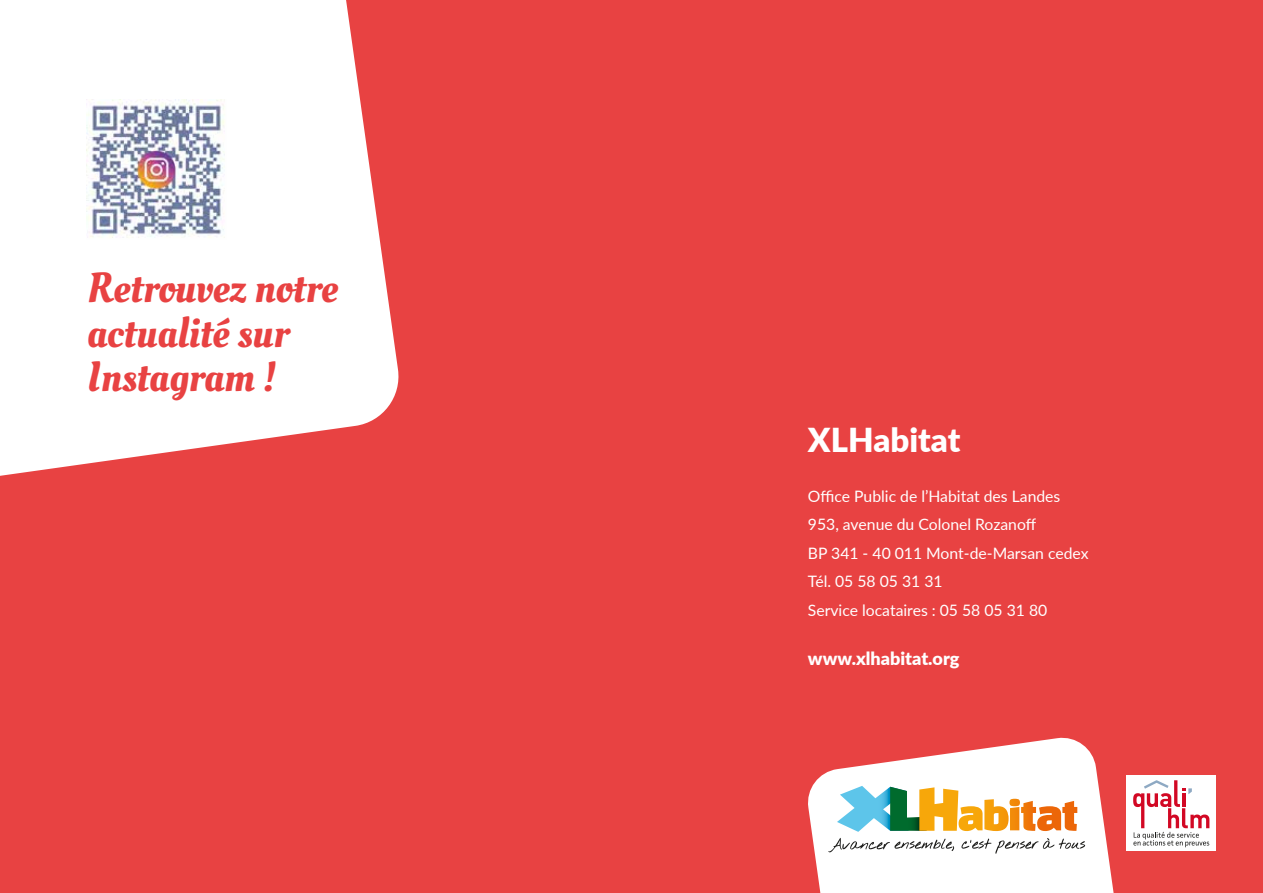
<style>
.page{position:relative;width:1263px;height:893px;background:#e84242}
.page>*{position:absolute;margin:0;border:0;box-sizing:border-box;transform-origin:0 0}
.t1{font:42px/44.2px "Oleo Script";color:#e84242}
.t2{font:900 33px "Lato";color:#fff}
.t3{font:900 18px "Lato";color:#fff}
.t4{font:15.75px/28.5px "Lato";color:#fff}
</style>
<div class="page">
<svg style="left:0;top:0;width:399px;height:476px;fill:#fff"></svg>
<svg style="left:808px;top:737px;width:306px;height:156px;fill:#fff"></svg>
<svg style="left:837px;top:786px;width:240px;height:46px"></svg>
<svg style="left:828px;top:838px;width:257px;height:16px"></svg>
<div style="left:1126px;top:775px;width:90px;height:75px;background:#fff"></div>
<svg style="left:1133px;top:780px;width:76px;height:67px"></svg>
<img style="left:86px;top:99px;width:141px;height:141px">
<h1 class="t1" style="left:87px;top:266px;width:252px">Retrouvez notre actualité sur<br>Instagram !</h1>
<h2 class="t2" style="left:808px;top:415px;width:154px">XLHabitat</h2>
<p class="t4" style="left:808px;top:481px;width:282px">Office Public de l’Habitat des Landes<br>953, avenue du Colonel Rozanoff<br>BP 341 - 40 011 Mont-de-Marsan cedex<br>Tél. 05 58 05 31 31<br>Service locataires : 05 58 05 31 80</p>
<p class="t3" style="left:808px;top:645px;width:153px">www.xlhabitat.org</p>
</div>
